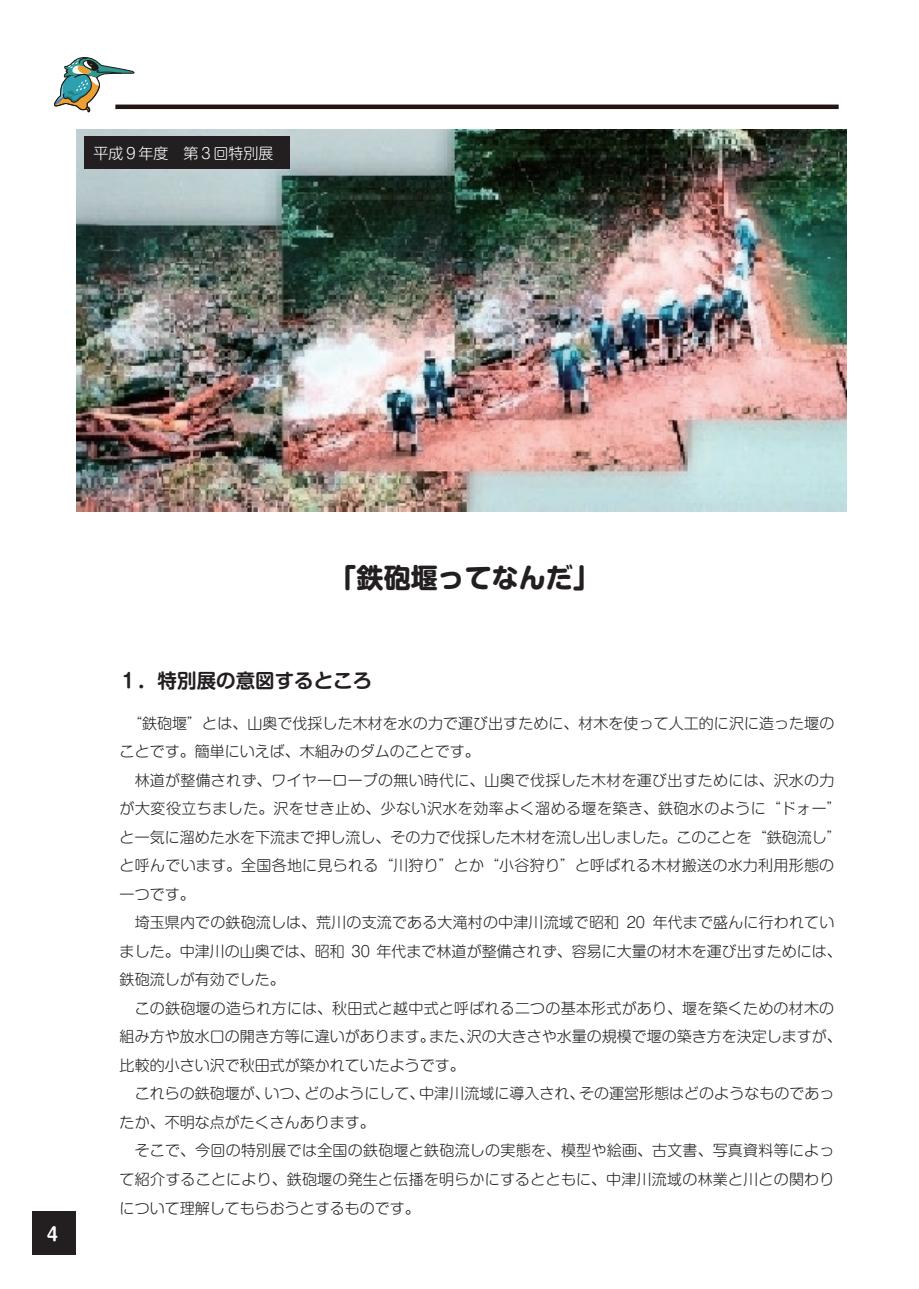
<style>
.page{position:relative;width:919px;height:1289px;background:#fff}
.page>*{position:absolute;margin:0;border:0;box-sizing:border-box;transform-origin:0 0}
.t1{font:700 27px "Shin M Go Pro";color:#231f20}
.t2{font:700 19.5px "Shin M Go Pro De";color:#231f20}
.t3{font:700 18px "Shin M Go Pro De";color:#fff}
.t4{font:300 15px/28.5px "Shin M Go Pro";letter-spacing:.005em;color:#231f20}
.t5{font:300 15px "Shin M Go Pro";color:#fff}
</style>
<div class="page">
<div style="left:32px;top:1210px;width:44px;height:44px;background:#231f20"></div>
<img style="left:76px;top:130px;width:770px;height:381px">
<svg style="left:54px;top:57px;width:80px;height:55px"></svg>
<hr style="left:115px;top:105px;width:723px;height:4px;background:#211613">
<div style="left:84px;top:136px;width:205px;height:32px;background:#231f20"></div>
<p class="t5" style="left:93px;top:141px;width:182px">平成９年度　第３回特別展</p>
<p class="t3" style="left:47px;top:1219px;width:13px">4</p>
<h1 class="t1" style="left:329px;top:555px;width:271px">「鉄砲堰ってなんだ」</h1>
<h2 class="t2" style="left:119px;top:665px;width:255px">１．特別展の意図するところ</h2>
<p class="t4" style="left:120px;top:707px;width:723px">　“鉄砲堰”とは、山奥で伐採した木材を水の力で運び出すために、材木を使って人工的に沢に造った堰のことです。簡単にいえば、木組みのダムのことです。<br>　林道が整備されず、ワイヤーロープの無い時代に、山奥で伐採した木材を運び出すためには、沢水の力が大変役立ちました。沢をせき止め、少ない沢水を効率よく溜める堰を築き、鉄砲水のように“ドォー”と一気に溜めた水を下流まで押し流し、その力で伐採した木材を流し出しました。このことを“鉄砲流し”と呼んでいます。全国各地に見られる“川狩り”とか“小谷狩り”と呼ばれる木材搬送の水力利用形態の一つです。<br>　埼玉県内での鉄砲流しは、荒川の支流である大滝村の中津川流域で昭和 20 年代まで盛んに行われていました。中津川の山奥では、昭和 30 年代まで林道が整備されず、容易に大量の材木を運び出すためには、鉄砲流しが有効でした。<br>　この鉄砲堰の造られ方には、秋田式と越中式と呼ばれる二つの基本形式があり、堰を築くための材木の組み方や放水口の開き方等に違いがあります。また、沢の大きさや水量の規模で堰の築き方を決定しますが、比較的小さい沢で秋田式が築かれていたようです。<br>　これらの鉄砲堰が、いつ、どのようにして、中津川流域に導入され、その運営形態はどのようなものであったか、不明な点がたくさんあります。<br>　そこで、今回の特別展では全国の鉄砲堰と鉄砲流しの実態を、模型や絵画、古文書、写真資料等によって紹介することにより、鉄砲堰の発生と伝播を明らかにするとともに、中津川流域の林業と川との関わりについて理解してもらおうとするものです。</p>
</div>
